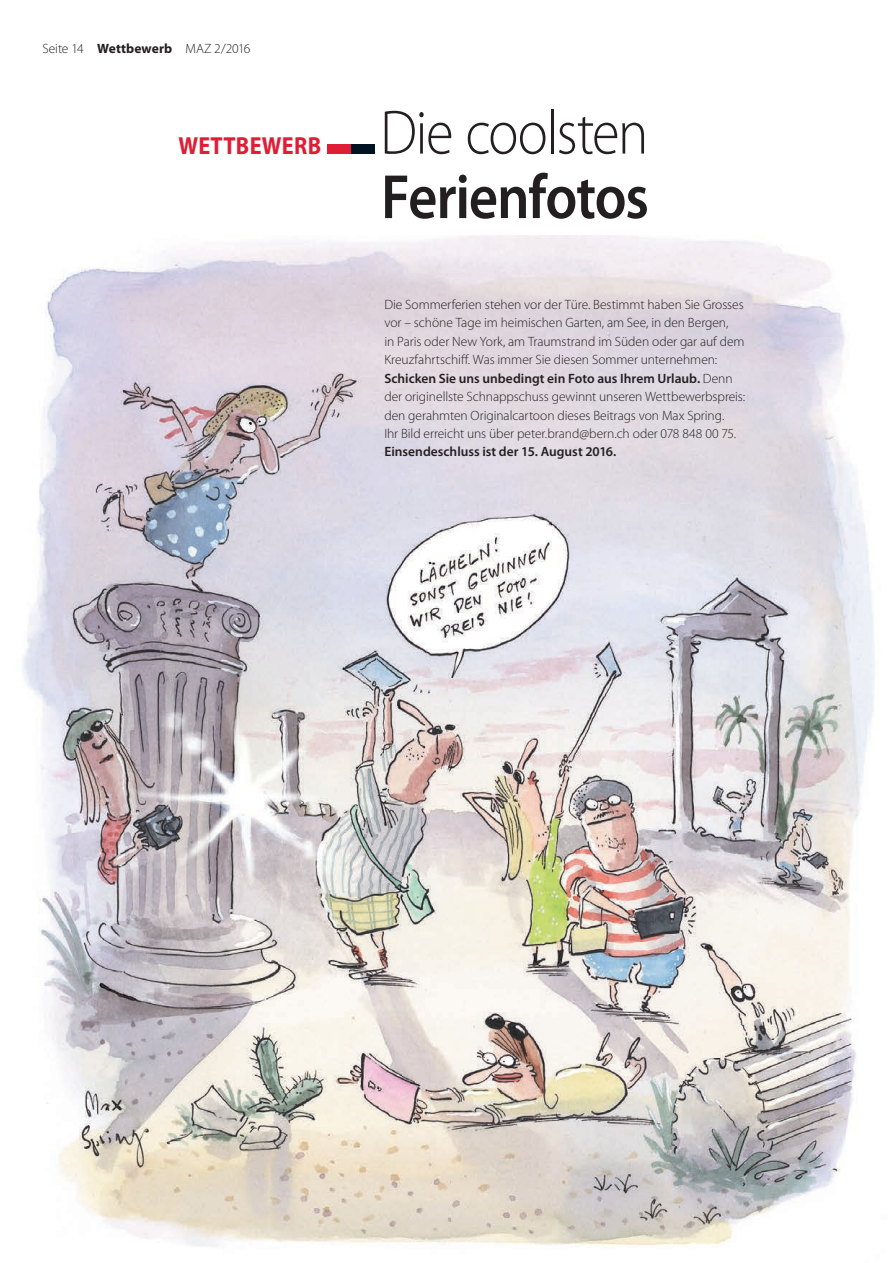
<style>
.page{position:relative;width:893px;height:1263px;background:#fff}
.page>*{position:absolute;margin:0;border:0;box-sizing:border-box;transform-origin:0 0}
.t1{font:300 63px "Myriad Pro";letter-spacing:-.025em;color:#231f20;scale:.9 1}
.t2{font:600 63px "Myriad Pro";letter-spacing:-.02em;color:#231f20;scale:.9 1}
.t3{font:700 24.75px "Myriad Pro";letter-spacing:.015em;color:#df1e36;scale:.9 1}
.t4{font:300 13.5px/18.5px "Myriad Pro";letter-spacing:-.005em;color:#231f20}
.t5{font:600 13.5px "Myriad Pro";color:#231f20}
.s1{font-weight:700}
.s2{font-weight:600}
</style>
<div class="page">
<img style="left:22px;top:235px;width:853px;height:1012px">
<div style="left:327px;top:144px;width:24px;height:9px;background:#df1e36"></div>
<div style="left:351px;top:144px;width:23px;height:9px;background:#001322"></div>
<p class="t4" style="left:43px;top:39px;width:209px">Seite 14 <span class="s1">Wettbewerb</span> MAZ 2/2016</p>
<h2 class="t3" style="left:178px;top:129px;width:160px">WETTBEWERB</h2>
<h1 class="t1" style="left:380px;top:98px;width:299px">Die coolsten</h1>
<h1 class="t2" style="left:381px;top:157px;width:299px">Ferienfotos</h1>
<p class="t4" style="left:384px;top:295px;width:362px">Die Sommerferien stehen vor der Türe. Bestimmt haben Sie Grosses vor – schöne Tage im heimischen Garten, am See, in den Bergen,<br>in Paris oder New York, am Traumstrand im Süden oder gar auf dem Kreuzfahrtschiff. Was immer Sie diesen Sommer unternehmen:<br><span class="s2">Schicken Sie uns unbedingt ein Foto aus Ihrem Urlaub.</span> Denn der originellste Schnappschuss gewinnt unseren Wettbewerbspreis: den gerahmten Originalcartoon dieses Beitrags von Max Spring.<br>Ihr Bild erreicht uns über peter.brand@bern.ch oder 078 848 00 75.</p>
<p class="t5" style="left:384px;top:443px;width:234px">Einsendeschluss ist der 15. August 2016.</p>
</div>
